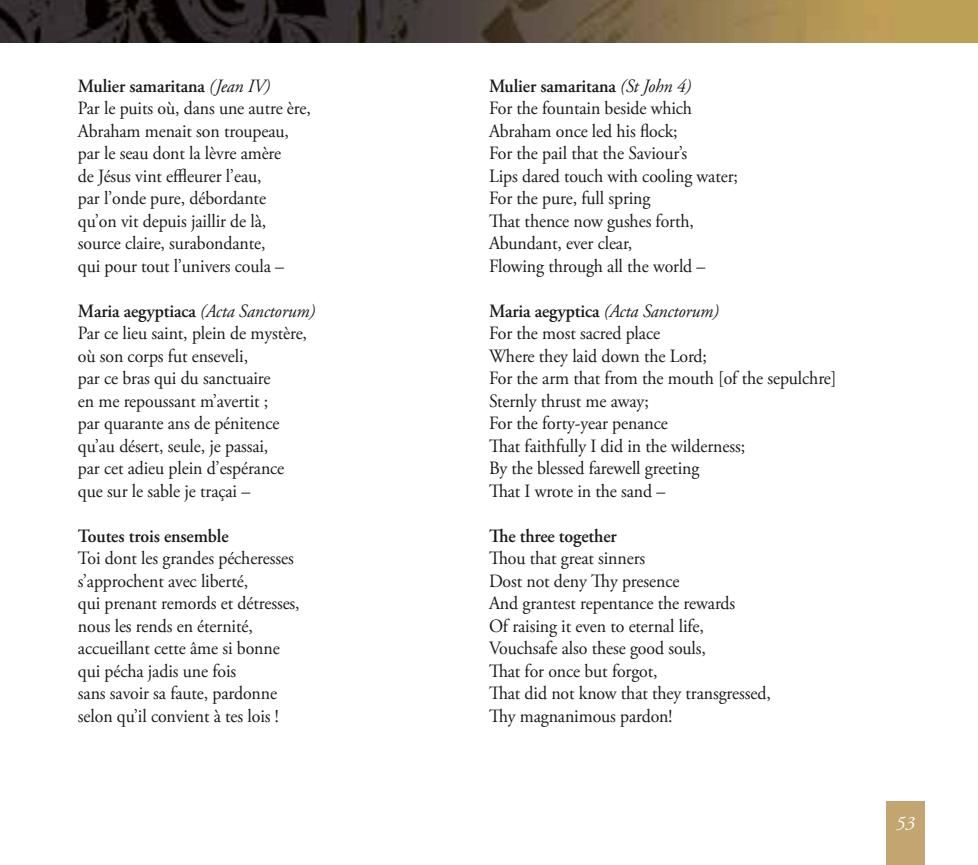
<style>
.page{position:relative;width:978px;height:865px;background:#fff}
.page>*{position:absolute;margin:0;border:0;box-sizing:border-box;transform-origin:0 0}
.t1{font:18.75px/22.5px "Adobe Garamond Pro";letter-spacing:-.005em;color:#1a1a18;scale:.95 1}
.t2{font:600 18.75px "Adobe Garamond Pro";letter-spacing:-.005em;color:#1a1a18;scale:.95 1}
.t3{font:italic 18.75px "Adobe Garamond Pro";color:#fff}
.s1{font-weight:600}
.s2{font-style:italic}
</style>
<div class="page">
<img style="left:0;top:0;width:978px;height:43px">
<div style="left:886px;top:801px;width:39px;height:64px;background:#c3a572"></div>
<p class="t1" style="left:78px;top:75px;width:247px"><span class="s1">Mulier samaritana</span> <span class="s2">(Jean IV)<br></span>Par le puits où, dans une autre ère,<br>Abraham menait son troupeau, par le seau dont la lèvre amère<br>de Jésus vint effleurer l’eau,<br>par l’onde pure, débordante<br>qu’on vit depuis jaillir de là, source claire, surabondante,<br>qui pour tout l’univers coula –</p>
<p class="t1" style="left:78px;top:300px;width:252px"><span class="s1">Maria aegyptiaca</span> <span class="s2">(Acta Sanctorum)<br></span>Par ce lieu saint, plein de mystère, où son corps fut enseveli,<br>par ce bras qui du sanctuaire<br>en me repoussant m’avertit ;<br>par quarante ans de pénitence qu’au désert, seule, je passai,<br>par cet adieu plein d’espérance<br>que sur le sable je traçai –</p>
<p class="t2" style="left:78px;top:525px;width:160px">Toutes trois ensemble</p>
<p class="t1" style="left:78px;top:548px;width:235px">Toi dont les grandes pécheresses s’approchent avec liberté,<br>qui prenant remords et détresses, nous les rends en éternité, accueillant cette âme si bonne qui pécha jadis une fois<br>sans savoir sa faute, pardonne selon qu’il convient à tes lois !</p>
<p class="t1" style="left:489px;top:75px;width:264px"><span class="s1">Mulier samaritana</span> <span class="s2">(St John 4)<br></span>For the fountain beside which<br>Abraham once led his flock;<br>For the pail that the Saviour’s<br>Lips dared touch with cooling water;<br>For the pure, full spring<br>That thence now gushes forth,<br>Abundant, ever clear,<br>Flowing through all the world –</p>
<p class="t1" style="left:489px;top:300px;width:367px"><span class="s1">Maria aegyptica</span> <span class="s2">(Acta Sanctorum)<br></span>For the most sacred place<br>Where they laid down the Lord;<br>For the arm that from the mouth [of the sepulchre]<br>Sternly thrust me away;<br>For the forty-year penance<br>That faithfully I did in the wilderness;<br>By the blessed farewell greeting<br>That I wrote in the sand –</p>
<p class="t2" style="left:508px;top:525px;width:116px">e three together</p>
<p class="t1" style="left:489px;top:548px;width:298px">Thou that great sinners<br>Dost not deny Thy presence<br>And grantest repentance the rewards<br>Of raising it even to eternal life,<br>Vouchsafe also these good souls,<br>That for once but forgot,<br>That did not know that they transgressed,<br>Thy magnanimous pardon!</p>
<p class="t3" style="left:896px;top:812px;width:20px">53</p>
</div>
